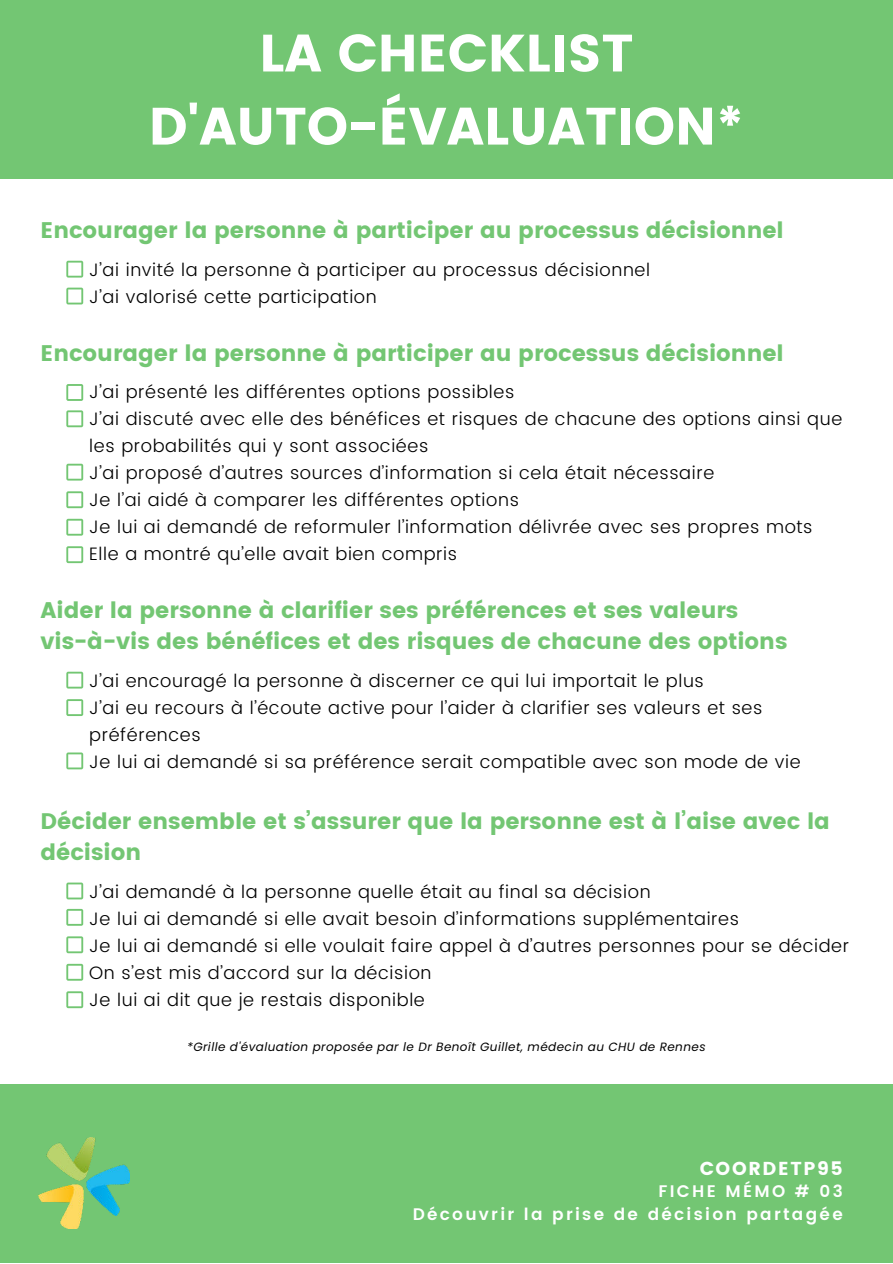
<style>
.page{position:relative;width:893px;height:1264px;background:#fff}
.page>*{position:absolute;margin:0;border:0;box-sizing:border-box;transform-origin:0 0}
.t1{font:52.5px/73.1px "Poppins";color:#fff;text-align:center}
.t2{font:22.5px/31.5px "Poppins";color:#73c673}
.t3{font:18.75px "Poppins";letter-spacing:.09em;color:#fff}
.t4{font:300 18px/27px "Poppins";letter-spacing:.035em;color:#000}
.t5{font:600 16.8px/22.5px "Poppins";letter-spacing:.135em;color:#fff;text-align:right}
.t6{font:italic 12px "Poppins";letter-spacing:.035em;color:#000}
</style>
<div class="page">
<div style="left:0;top:0;width:892px;height:179px;background:#73c673"></div>
<div style="left:0;top:1083px;width:892px;height:179px;background:#73c673"></div>
<img style="left:38px;top:1137px;width:91px;height:91px">
<svg style="left:66px;top:261px;width:17px;height:16px"></svg>
<svg style="left:66px;top:287px;width:17px;height:17px"></svg>
<svg style="left:66px;top:384px;width:17px;height:17px"></svg>
<svg style="left:66px;top:410px;width:17px;height:17px"></svg>
<svg style="left:66px;top:463px;width:17px;height:17px"></svg>
<svg style="left:66px;top:491px;width:17px;height:17px"></svg>
<svg style="left:66px;top:519px;width:17px;height:16px"></svg>
<svg style="left:66px;top:546px;width:17px;height:17px"></svg>
<svg style="left:66px;top:671px;width:17px;height:17px"></svg>
<svg style="left:66px;top:699px;width:17px;height:17px"></svg>
<svg style="left:66px;top:752px;width:17px;height:17px"></svg>
<svg style="left:66px;top:882px;width:17px;height:17px"></svg>
<svg style="left:66px;top:908px;width:17px;height:17px"></svg>
<svg style="left:66px;top:936px;width:17px;height:17px"></svg>
<svg style="left:66px;top:963px;width:17px;height:17px"></svg>
<svg style="left:66px;top:991px;width:17px;height:17px"></svg>
<h1 class="t1" style="left:149px;top:17px;width:596px">LA CHECKLIST<br>D'AUTO-ÉVALUATION*</h1>
<p class="t2" style="left:40px;top:214px;width:744px">Encourager la personne à participer au processus décisionnel</p>
<p class="t4" style="left:89px;top:256px;width:562px">J’ai invité la personne à participer au processus décisionnel<br>J’ai valorisé cette participation</p>
<p class="t2" style="left:40px;top:337px;width:744px">Encourager la personne à participer au processus décisionnel</p>
<p class="t4" style="left:89px;top:379px;width:754px">J’ai présenté les différentes options possibles<br>J’ai discuté avec elle des bénéfices et risques de chacune des options ainsi que les probabilités qui y sont associées<br>J’ai proposé d’autres sources d’information si cela était nécessaire<br>Je l’ai aidé à comparer les différentes options<br>Je lui ai demandé de reformuler l’information délivrée avec ses propres mots Elle a montré qu’elle avait bien compris</p>
<p class="t2" style="left:40px;top:594px;width:748px">Aider la personne à clarifier ses préférences et ses valeurs vis-à-vis des bénéfices et des risques de chacune des options</p>
<p class="t4" style="left:89px;top:667px;width:712px">J’ai encouragé la personne à discerner ce qui lui importait le plus<br>J’ai eu recours à l’écoute active pour l’aider à clarifier ses valeurs et ses préférences<br>Je lui ai demandé si sa préférence serait compatible avec son mode de vie</p>
<p class="t2" style="left:40px;top:805px;width:791px">Décider ensemble et s’assurer que la personne est à l’aise avec la décision</p>
<p class="t4" style="left:89px;top:878px;width:761px">J’ai demandé à la personne quelle était au final sa décision<br>Je lui ai demandé si elle avait besoin d’informations supplémentaires<br>Je lui ai demandé si elle voulait faire appel à d’autres personnes pour se décider On s’est mis d’accord sur la décision<br>Je lui ai dit que je restais disponible</p>
<p class="t6" style="left:187px;top:1039px;width:520px">*Grille d'évaluation proposée par le Dr Benoît Guillet, médecin au CHU de Rennes</p>
<p class="t3" style="left:699px;top:1157px;width:145px">COORDETP95</p>
<p class="t5" style="left:412px;top:1180px;width:431px">FICHE MÉMO # 03<br>Découvrir la prise de décision partagée</p>
</div>
